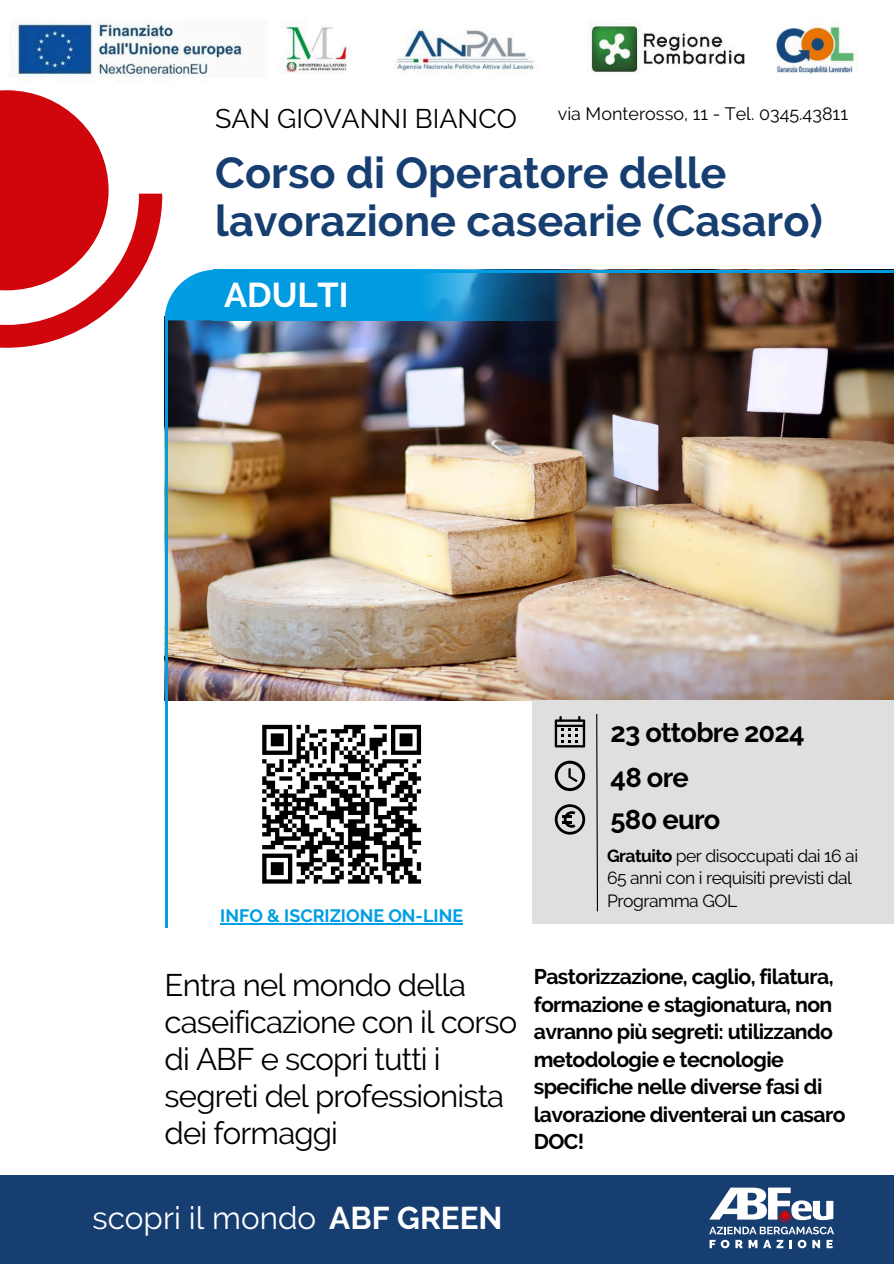
<style>
.page{position:relative;width:894px;height:1264px;background:#fff}
.page>*{position:absolute;margin:0;border:0;box-sizing:border-box;transform-origin:0 0}
.t1{font:700 43.2px/47.2px "Raleway";color:#173e71}
.t2{font:700 34.35px "Raleway";color:#fff}
.t3{font:31.35px "Raleway";color:#fff}
.t4{font:31.05px/37px "Raleway";letter-spacing:-.03em;color:#000}
.t5{font:700 27.3px "Raleway";letter-spacing:-.03em;color:#000}
.t6{font:26.85px "Raleway";color:#000}
.t7{font:700 21.15px/27.5px "Raleway";letter-spacing:-.03em;color:#000}
.t8{font:18px "Raleway";color:#000}
.t9{font:700 17.85px "Raleway";color:#009ee3}
.t10{font:17.55px/22.5px "Raleway";letter-spacing:-.03em;color:#000}
.s1{font-weight:700}
</style>
<div class="page">
<img style="left:167px;top:272px;width:725px;height:429px">
<img style="left:215px;top:270px;width:368px;height:50px">
<hr style="left:165px;top:320px;width:2px;height:607px;background:#009de2">
<hr style="left:246px;top:270px;width:647px;height:2px;background:#009de2">
<div style="left:0;top:1174px;width:893px;height:89px;background:#173e71"></div>
<svg style="left:709px;top:1187px;width:124px;height:61px"></svg>
<div style="left:532px;top:700px;width:361px;height:224px;background:#dfdfdf"></div>
<svg style="left:596px;top:713px;width:2px;height:199px"></svg>
<svg style="left:554px;top:716px;width:31px;height:31px"></svg>
<svg style="left:554px;top:760px;width:31px;height:31px"></svg>
<svg style="left:554px;top:804px;width:31px;height:30px"></svg>
<img style="left:17px;top:20px;width:840px;height:57px">
<svg style="left:0;top:90px;width:215px;height:258px"></svg>
<hr style="left:220px;top:923px;width:243px;height:1px;background:#009ee3">
<svg style="left:262px;top:724px;width:160px;height:160px"></svg>
<h5 class="t6" style="left:215px;top:102px;width:303px">SAN GIOVANNI BIANCO</h5>
<p class="t8" style="left:557px;top:103px;width:291px">via Monterosso, 11 - Tel. 0345.43811</p>
<p class="t1" style="left:215px;top:149px;width:609px">Corso di Operatore delle lavorazione casearie (Casaro)</p>
<p class="t2" style="left:224px;top:274px;width:126px">ADULTI</p>
<h2 class="t9" style="left:220px;top:905px;width:244px">INFO &amp; ISCRIZIONE ON-LINE</h2>
<p class="t5" style="left:610px;top:716px;width:195px">23 ottobre 2024</p>
<p class="t5" style="left:610px;top:760px;width:80px">48 ore</p>
<h5 class="t5" style="left:610px;top:803px;width:111px">580 euro</h5>
<h5 class="t10" style="left:607px;top:844px;width:252px"><span class="s1">Gratuito</span> per disoccupati dai 16 ai<br>65 anni con i requisiti previsti dal<br>Programma GOL</h5>
<p class="t4" style="left:165px;top:966px;width:354px">Entra nel mondo della caseificazione con il corso di ABF e scopri tutti i segreti del professionista dei formaggi</p>
<p class="t7" style="left:533px;top:963px;width:313px">Pastorizzazione, caglio, filatura, formazione e stagionatura, non avranno più segreti: utilizzando metodologie e tecnologie specifiche nelle diverse fasi di lavorazione diventerai un casaro<br>DOC!</p>
<h1 class="t3" style="left:92px;top:1199px;width:411px">scopri il mondo <span class="s1">ABF GREEN</span></h1>
</div>
